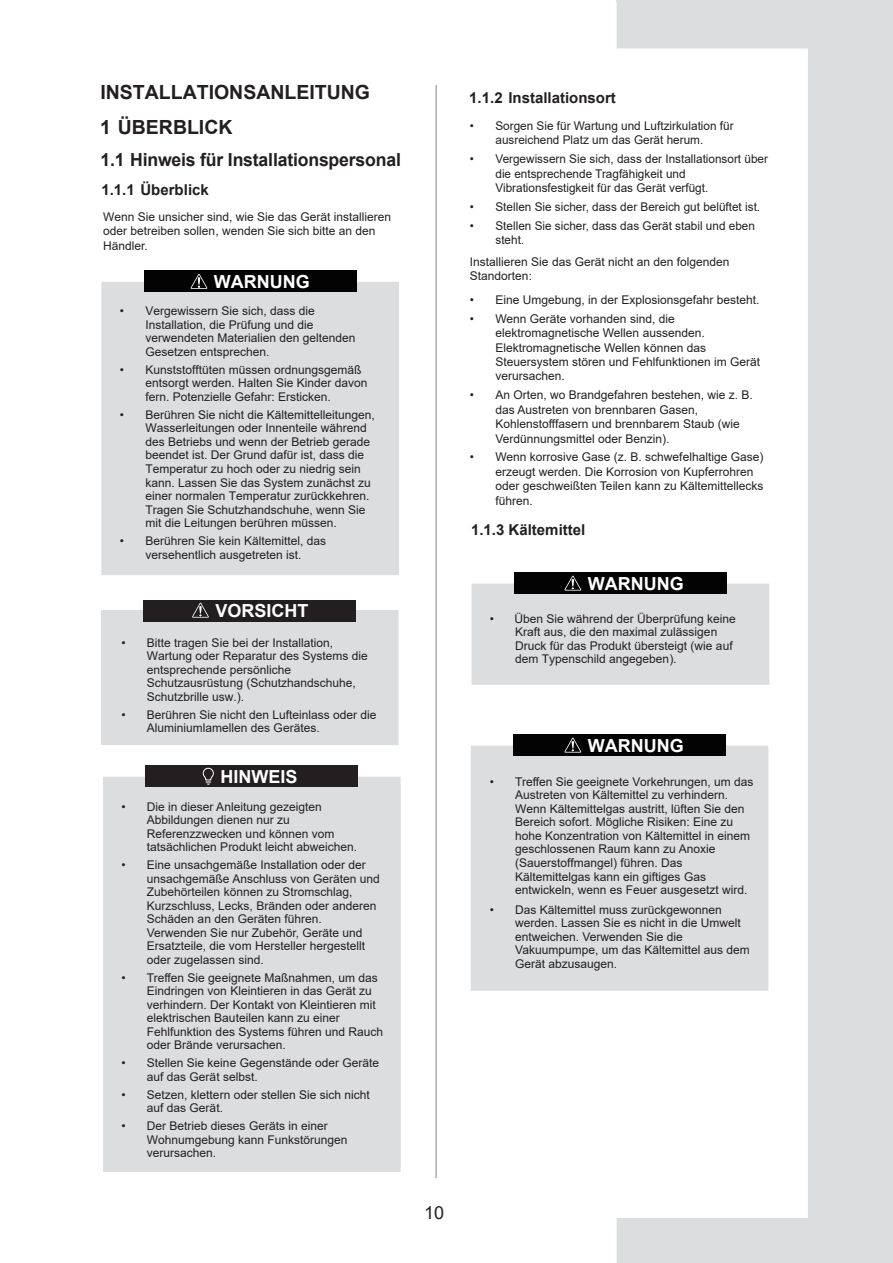
<style>
.page{position:relative;width:893px;height:1263px;background:#fff}
.page>*{position:absolute;margin:0;border:0;box-sizing:border-box;transform-origin:0 0}
.t1{font:700 19.5px "Arial";color:#231f20}
.t2{font:700 18px "Arial";color:#fff}
.t3{font:700 18px "Arial";letter-spacing:-.01em;color:#231f20}
.t4{font:18px "Arial";color:#231f20}
.t5{font:700 15px "Arial";color:#231f20}
.t6{font:12px/13.5px "Arial";color:#231f20}
</style>
<div class="page">
<hr style="left:617px;top:0;width:276px;height:2px;background:#dcdddf">
<svg style="left:617px;top:2px;width:276px;height:1261px"></svg>
<div style="left:101px;top:282px;width:298px;height:293px;background:#dcdddf"></div>
<div style="left:144px;top:271px;width:212px;height:21px;background:#030303"></div>
<svg style="left:191px;top:274px;width:16px;height:15px"></svg>
<div style="left:514px;top:572px;width:213px;height:22px;background:#030303"></div>
<svg style="left:472px;top:576px;width:297px;height:109px;background:#c3c4c6"></svg>
<div style="left:471px;top:745px;width:297px;height:246px;background:#dcdddf"></div>
<div style="left:513px;top:734px;width:213px;height:22px;background:#030303"></div>
<svg style="left:564px;top:738px;width:17px;height:15px"></svg>
<div style="left:143px;top:600px;width:213px;height:21px;background:#231f20"></div>
<div style="left:103px;top:777px;width:298px;height:395px;background:#dcdddf"></div>
<div style="left:146px;top:766px;width:212px;height:21px;background:#231f20"></div>
<svg style="left:202px;top:767px;width:12px;height:18px"></svg>
<svg style="left:101px;top:603px;width:298px;height:142px;background:#cacbcd"></svg>
<hr style="left:436px;top:85px;width:1px;height:1093px;background:#808285">
<h1 class="t1" style="left:100px;top:78px;width:271px">INSTALLATIONSANLEITUNG</h1>
<h1 class="t1" style="left:100px;top:113px;width:134px">1 ÜBERBLICK</h1>
<h2 class="t3" style="left:100px;top:147px;width:302px">1.1 Hinweis für Installationspersonal</h2>
<p class="t5" style="left:101px;top:179px;width:109px">1.1.1 Überblick</p>
<p class="t6" style="left:103px;top:209px;width:289px;line-height:14.4px">Wenn Sie unsicher sind, wie Sie das Gerät installieren oder betreiben sollen, wenden Sie sich bitte an den<br>Händler.</p>
<h2 class="t2" style="left:214px;top:269px;width:97px">WARNUNG</h2>
<p class="t6" style="left:145px;top:304px;width:212px;text-indent:-26px">• Vergewissern Sie sich, dass die<br>Installation, die Prüfung und die verwendeten Materialien den geltenden<br>Gesetzen entsprechen.</p>
<p class="t6" style="left:145px;top:363px;width:224px;text-indent:-26px">• Kunststofftüten müssen ordnungsgemäß entsorgt werden. Halten Sie Kinder davon fern. Potenzielle Gefahr: Ersticken.</p>
<p class="t6" style="left:145px;top:408px;width:231px;text-indent:-26px">• Berühren Sie nicht die Kältemittelleitungen, Wasserleitungen oder Innenteile während des Betriebs und wenn der Betrieb gerade beendet ist. Der Grund dafür ist, dass die Temperatur zu hoch oder zu niedrig sein kann. Lassen Sie das System zunächst zu einer normalen Temperatur zurückkehren.<br>Tragen Sie Schutzhandschuhe, wenn Sie mit die Leitungen berühren müssen.</p>
<p class="t6" style="left:120px;top:534px;width:208px;text-align:center">• Berühren Sie kein Kältemittel, das versehentlich ausgetreten ist.</p>
<h2 class="t2" style="left:215px;top:598px;width:95px">VORSICHT</h2>
<p class="t6" style="left:147px;top:635px;width:222px;text-indent:-26px">• Bitte tragen Sie bei der Installation, Wartung oder Reparatur des Systems die entsprechende persönliche Schutzausrüstung (Schutzhandschuhe, Schutzbrille usw.).</p>
<p class="t6" style="left:147px;top:707px;width:231px;text-indent:-26px">• Berühren Sie nicht den Lufteinlass oder die<br>Aluminiumlamellen des Gerätes.</p>
<h2 class="t2" style="left:220px;top:764px;width:79px">HINWEIS</h2>
<p class="t6" style="left:147px;top:799px;width:212px;text-indent:-26px">• Die in dieser Anleitung gezeigten Abbildungen dienen nur zu Referenzzwecken und können vom tatsächlichen Produkt leicht abweichen.</p>
<p class="t6" style="left:147px;top:858px;width:234px;text-indent:-26px">• Eine unsachgemäße Installation oder der unsachgemäße Anschluss von Geräten und Zubehörteilen können zu Stromschlag, Kurzschluss, Lecks, Bränden oder anderen Schäden an den Geräten führen.<br>Verwenden Sie nur Zubehör, Geräte und Ersatzteile, die vom Hersteller hergestellt oder zugelassen sind.</p>
<p class="t6" style="left:147px;top:970px;width:238px;text-indent:-26px">• Treffen Sie geeignete Maßnahmen, um das Eindringen von Kleintieren in das Gerät zu verhindern. Der Kontakt von Kleintieren mit elektrischen Bauteilen kann zu einer Fehlfunktion des Systems führen und Rauch oder Brände verursachen.</p>
<p class="t6" style="left:147px;top:1056px;width:234px;text-indent:-26px">• Stellen Sie keine Gegenstände oder Geräte auf das Gerät selbst.</p>
<p class="t6" style="left:147px;top:1087px;width:224px;text-indent:-26px">• Setzen, klettern oder stellen Sie sich nicht auf das Gerät.</p>
<p class="t6" style="left:147px;top:1119px;width:202px;text-indent:-26px">• Der Betrieb dieses Geräts in einer<br>Wohnumgebung kann Funkstörungen verursachen.</p>
<h2 class="t4" style="left:424px;top:1200px;width:22px">10</h2>
<p class="t5" style="left:469px;top:87px;width:148px">1.1.2 Installationsort</p>
<p class="t6" style="left:470px;top:118px;width:265px;line-height:14.4px;text-align:center">• Sorgen Sie für Wartung und Luftzirkulation für ausreichend Platz um das Gerät herum.</p>
<p class="t6" style="left:495px;top:152px;width:274px;line-height:14.4px;text-indent:-26px">• Vergewissern Sie sich, dass der Installationsort über die entsprechende Tragfähigkeit und<br>Vibrationsfestigkeit für das Gerät verfügt.</p>
<p class="t6" style="left:470px;top:200px;width:292px">• Stellen Sie sicher, dass der Bereich gut belüftet ist.</p>
<p class="t6" style="left:495px;top:218px;width:261px;line-height:14.4px;text-indent:-26px">• Stellen Sie sicher, dass das Gerät stabil und eben steht.</p>
<p class="t6" style="left:470px;top:255px;width:261px;line-height:14.4px">Installieren Sie das Gerät nicht an den folgenden<br>Standorten:</p>
<p class="t6" style="left:470px;top:293px;width:291px">• Eine Umgebung, in der Explosionsgefahr besteht.</p>
<p class="t6" style="left:495px;top:311px;width:266px;line-height:14.4px;text-indent:-26px">• Wenn Geräte vorhanden sind, die elektromagnetische Wellen aussenden.<br>Elektromagnetische Wellen können das Steuersystem stören und Fehlfunktionen im Gerät verursachen.</p>
<p class="t6" style="left:495px;top:388px;width:259px;line-height:14.4px;text-indent:-26px">• An Orten, wo Brandgefahren bestehen, wie z. B. das Austreten von brennbaren Gasen, Kohlenstofffasern und brennbarem Staub (wie Verdünnungsmittel oder Benzin).</p>
<p class="t6" style="left:495px;top:450px;width:269px;line-height:14.4px;text-indent:-26px">• Wenn korrosive Gase (z. B. schwefelhaltige Gase) erzeugt werden. Die Korrosion von Kupferrohren oder geschweißten Teilen kann zu Kältemittellecks führen.</p>
<p class="t5" style="left:471px;top:519px;width:116px">1.1.3 Kältemittel</p>
<h2 class="t2" style="left:588px;top:571px;width:97px">WARNUNG</h2>
<p class="t6" style="left:515px;top:612px;width:222px;text-indent:-26px">• Üben Sie während der Überprüfung keine Kraft aus, die den maximal zulässigen Druck für das Produkt übersteigt (wie auf dem Typenschild angegeben).</p>
<h2 class="t2" style="left:588px;top:733px;width:97px">WARNUNG</h2>
<p class="t6" style="left:515px;top:775px;width:240px;text-indent:-26px">• Treffen Sie geeignete Vorkehrungen, um das Austreten von Kältemittel zu verhindern.<br>Wenn Kältemittelgas austritt, lüften Sie den Bereich sofort. Mögliche Risiken: Eine zu hohe Konzentration von Kältemittel in einem geschlossenen Raum kann zu Anoxie (Sauerstoffmangel) führen. Das Kältemittelgas kann ein giftiges Gas entwickeln, wenn es Feuer ausgesetzt wird.</p>
<p class="t6" style="left:515px;top:902px;width:236px;text-indent:-26px">• Das Kältemittel muss zurückgewonnen werden. Lassen Sie es nicht in die Umwelt entweichen. Verwenden Sie die Vakuumpumpe, um das Kältemittel aus dem Gerät abzusaugen.</p>
</div>
